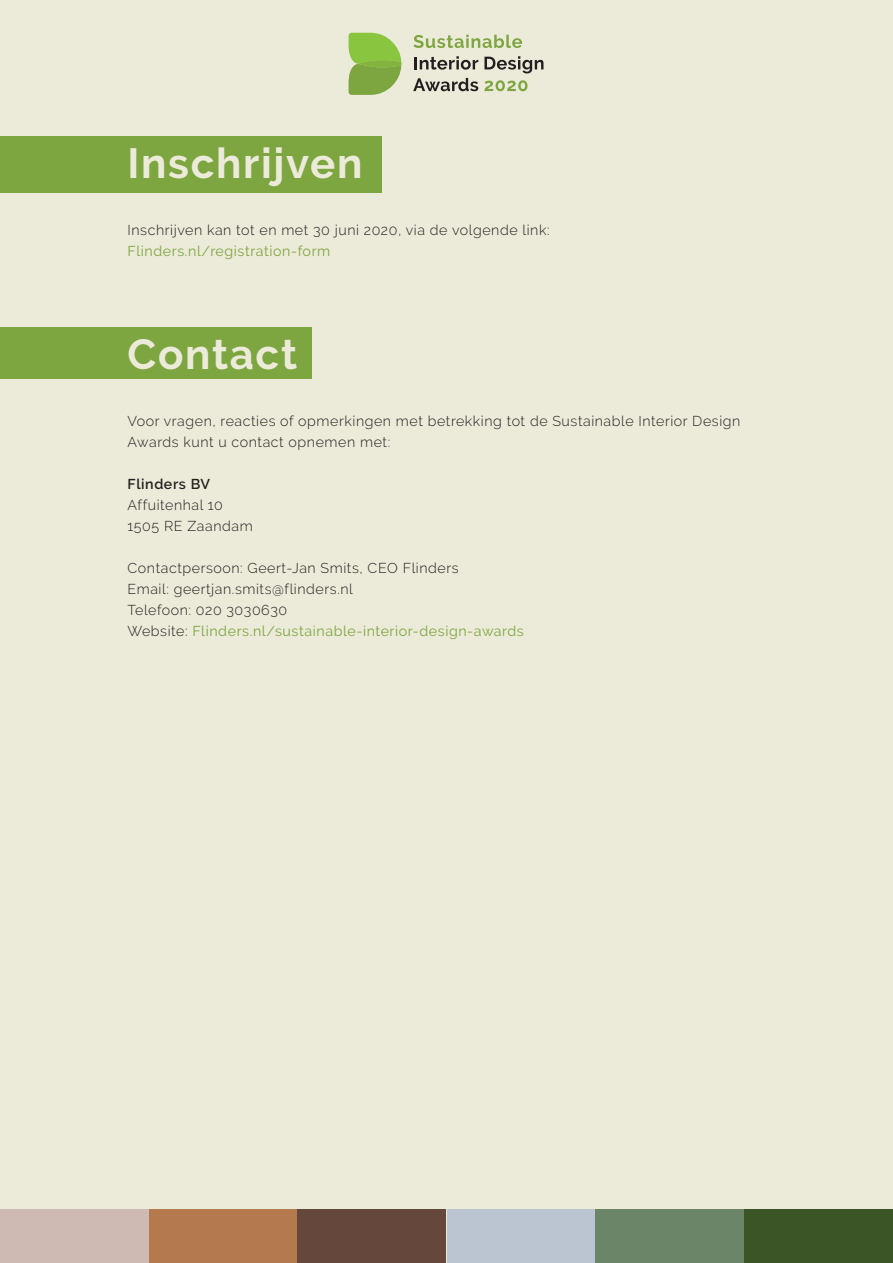
<style>
.page{position:relative;width:893px;height:1263px;background:#ecebda}
.page>*{position:absolute;margin:0;border:0;box-sizing:border-box;transform-origin:0 0}
.t1{font:700 42px "Raleway";letter-spacing:.04em;color:#ecebda}
.t2{font:300 14.25px/21px "Raleway";letter-spacing:.04em;color:#231f20}
.t3{font:14.25px "Raleway";letter-spacing:.04em;color:#7ea640}
.t4{font:600 14.25px "Raleway";letter-spacing:.04em;color:#231f20}
.s1{font-weight:400;color:#7ea640}
</style>
<div class="page">
<div style="left:0;top:1210px;width:149px;height:53px;background:#cfbab3"></div>
<div style="left:149px;top:1210px;width:148px;height:53px;background:#b5794e"></div>
<div style="left:297px;top:1210px;width:149px;height:53px;background:#66473b"></div>
<div style="left:447px;top:1210px;width:149px;height:53px;background:#bac5d1"></div>
<div style="left:596px;top:1210px;width:148px;height:53px;background:#6b8569"></div>
<div style="left:744px;top:1210px;width:149px;height:53px;background:#3b5527"></div>
<div style="left:0;top:327px;width:311px;height:51px;background:#7ea640"></div>
<svg style="left:413px;top:35px;width:109px;height:13px"></svg>
<svg style="left:414px;top:56px;width:64px;height:14px"></svg>
<svg style="left:484px;top:56px;width:59px;height:17px"></svg>
<svg style="left:413px;top:78px;width:65px;height:13px"></svg>
<svg style="left:484px;top:80px;width:44px;height:11px"></svg>
<svg style="left:349px;top:33px;width:52px;height:62px"></svg>
<div style="left:0;top:136px;width:382px;height:56px;background:#7ea640"></div>
<h1 class="t1" style="left:128px;top:139px;width:236px">Inschrijven</h1>
<p class="t2" style="left:128px;top:219px;width:423px">Inschrijven kan tot en met 30 juni 2020, via de volgende link:</p>
<p class="t3" style="left:128px;top:242px;width:204px">Flinders.nl/registration-form</p>
<h1 class="t1" style="left:128px;top:330px;width:171px">Contact</h1>
<p class="t2" style="left:128px;top:410px;width:614px">Voor vragen, reacties of opmerkingen met betrekking tot de Sustainable Interior Design<br>Awards kunt u contact opnemen met:</p>
<p class="t4" style="left:128px;top:476px;width:84px">Flinders BV</p>
<p class="t2" style="left:128px;top:494px;width:127px">Affuitenhal 10<br>1505 RE Zaandam</p>
<p class="t2" style="left:128px;top:557px;width:398px">Contactpersoon: Geert-Jan Smits, CEO Flinders<br>Email: geertjan.smits@flinders.nl<br>Telefoon: 020 3030630<br>Website: <span class="s1">Flinders.nl/sustainable-interior-design-awards</span></p>
</div>
